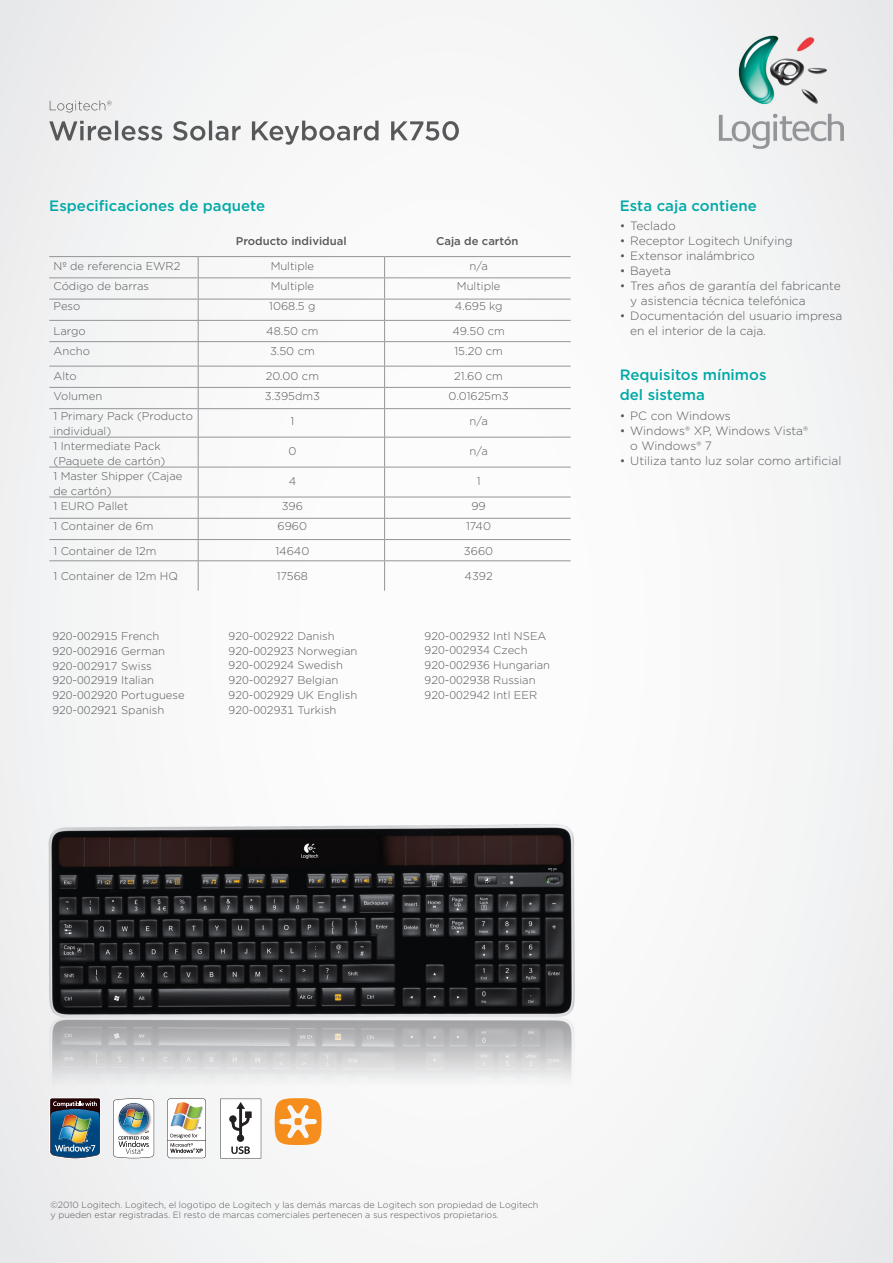
<style>
.page{position:relative;width:893px;height:1263px;background:#fff}
.page>*{position:absolute;margin:0;border:0;box-sizing:border-box;transform-origin:0 0}
.t1{font:500 15px/20px "Gotham";color:#00a9a7}
.t2{font:300 12px/15px "Gotham";color:#57585a}
.t3{font:300 11.25px/15px "Gotham";color:#57585a}
.t4{font:500 11.25px "Gotham";color:#57585a}
.t5{font:300 9px/10.1px "Gotham";color:#57585a}
</style>
<div class="page">
<img style="left:0;top:0;width:735px;height:1263px">
<img style="left:716px;top:32px;width:132px;height:119px">
<img style="left:50px;top:100px;width:62px;height:12px">
<img style="left:49px;top:121px;width:410px;height:24px">
<svg style="left:168px;top:1098px;width:38px;height:60px"></svg>
<svg style="left:113px;top:1098px;width:41px;height:60px"></svg>
<img style="left:49px;top:1098px;width:52px;height:61px">
<svg style="left:220px;top:1099px;width:41px;height:59px"></svg>
<img style="left:229px;top:1102px;width:23px;height:40px">
<img style="left:275px;top:1098px;width:46px;height:47px">
<hr style="left:49px;top:256px;width:149px;height:1px;background:#939598">
<hr style="left:198px;top:256px;width:187px;height:1px;background:#939598">
<hr style="left:385px;top:256px;width:186px;height:1px;background:#939598">
<hr style="left:49px;top:277px;width:149px;height:1px;background:#939598">
<hr style="left:198px;top:277px;width:187px;height:1px;background:#939598">
<hr style="left:385px;top:277px;width:186px;height:1px;background:#939598">
<hr style="left:49px;top:299px;width:149px;height:1px;background:#939598">
<hr style="left:198px;top:299px;width:187px;height:1px;background:#939598">
<hr style="left:385px;top:299px;width:186px;height:1px;background:#939598">
<hr style="left:49px;top:320px;width:149px;height:1px;background:#939598">
<hr style="left:198px;top:320px;width:187px;height:1px;background:#939598">
<hr style="left:385px;top:320px;width:186px;height:1px;background:#939598">
<hr style="left:49px;top:341px;width:149px;height:1px;background:#939598">
<hr style="left:198px;top:341px;width:187px;height:1px;background:#939598">
<hr style="left:385px;top:341px;width:186px;height:1px;background:#939598">
<hr style="left:49px;top:366px;width:149px;height:1px;background:#939598">
<hr style="left:198px;top:366px;width:187px;height:1px;background:#939598">
<hr style="left:385px;top:366px;width:186px;height:1px;background:#939598">
<hr style="left:49px;top:387px;width:149px;height:1px;background:#939598">
<hr style="left:198px;top:387px;width:187px;height:1px;background:#939598">
<hr style="left:385px;top:387px;width:186px;height:1px;background:#939598">
<hr style="left:49px;top:408px;width:149px;height:1px;background:#939598">
<hr style="left:198px;top:408px;width:187px;height:1px;background:#939598">
<svg style="left:198px;top:257px;width:1px;height:180px"></svg>
<hr style="left:385px;top:408px;width:186px;height:1px;background:#939598">
<svg style="left:384px;top:257px;width:1px;height:180px"></svg>
<hr style="left:49px;top:437px;width:149px;height:1px;background:#939598">
<hr style="left:198px;top:437px;width:187px;height:1px;background:#939598">
<hr style="left:198px;top:437px;width:1px;height:30px;background:#939598">
<hr style="left:385px;top:437px;width:186px;height:1px;background:#939598">
<hr style="left:384px;top:437px;width:1px;height:30px;background:#939598">
<hr style="left:49px;top:467px;width:149px;height:1px;background:#939598">
<hr style="left:198px;top:467px;width:187px;height:1px;background:#939598">
<hr style="left:198px;top:467px;width:1px;height:30px;background:#939598">
<hr style="left:385px;top:467px;width:186px;height:1px;background:#939598">
<hr style="left:384px;top:467px;width:1px;height:30px;background:#939598">
<hr style="left:49px;top:497px;width:149px;height:1px;background:#939598">
<hr style="left:198px;top:497px;width:187px;height:1px;background:#939598">
<hr style="left:385px;top:497px;width:186px;height:1px;background:#939598">
<hr style="left:49px;top:518px;width:149px;height:1px;background:#939598">
<hr style="left:198px;top:518px;width:187px;height:1px;background:#939598">
<hr style="left:385px;top:518px;width:186px;height:1px;background:#939598">
<hr style="left:49px;top:539px;width:149px;height:1px;background:#939598">
<hr style="left:198px;top:539px;width:187px;height:1px;background:#939598">
<svg style="left:198px;top:497px;width:1px;height:63px"></svg>
<hr style="left:385px;top:539px;width:186px;height:1px;background:#939598">
<svg style="left:384px;top:497px;width:1px;height:63px"></svg>
<hr style="left:49px;top:560px;width:149px;height:1px;background:#939598">
<hr style="left:198px;top:560px;width:187px;height:1px;background:#939598">
<hr style="left:198px;top:561px;width:1px;height:30px;background:#939598">
<hr style="left:385px;top:560px;width:186px;height:1px;background:#939598">
<hr style="left:384px;top:561px;width:1px;height:30px;background:#939598">
<h1 class="t1" style="left:49px;top:195px;width:217px">Especificaciones de paquete</h1>
<h1 class="t1" style="left:620px;top:195px;width:139px">Esta caja contiene</h1>
<p class="t2" style="left:620px;top:218px;width:57px">• Teclado</p>
<p class="t2" style="left:620px;top:233px;width:174px">• Receptor Logitech Unifying</p>
<p class="t2" style="left:620px;top:248px;width:136px">• Extensor inalámbrico</p>
<p class="t2" style="left:620px;top:263px;width:53px">• Bayeta</p>
<p class="t2" style="left:630px;top:278px;width:212px;text-indent:-10px">• Tres años de garantía del fabricante y asistencia técnica telefónica</p>
<p class="t2" style="left:630px;top:308px;width:214px;text-indent:-10px">• Documentación del usuario impresa en el interior de la caja.</p>
<h1 class="t1" style="left:620px;top:365px;width:148px">Requisitos mínimos del sistema</h1>
<p class="t2" style="left:620px;top:408px;width:113px">• PC con Windows</p>
<p class="t2" style="left:630px;top:423px;width:179px;text-indent:-10px">• Windows® XP, Windows Vista® o Windows® 7</p>
<p class="t2" style="left:620px;top:453px;width:223px">• Utiliza tanto luz solar como artificial</p>
<p class="t4" style="left:236px;top:234px;width:112px">Producto individual</p>
<p class="t4" style="left:436px;top:234px;width:84px">Caja de cartón</p>
<p class="t3" style="left:54px;top:259px;width:128px">Nº de referencia EWR2</p>
<p class="t3" style="left:271px;top:259px;width:45px">Multiple</p>
<p class="t3" style="left:470px;top:259px;width:20px">n/a</p>
<p class="t3" style="left:54px;top:279px;width:97px">Código de barras</p>
<p class="t3" style="left:271px;top:279px;width:45px">Multiple</p>
<p class="t3" style="left:457px;top:279px;width:45px">Multiple</p>
<p class="t3" style="left:54px;top:298px;width:28px">Peso</p>
<p class="t3" style="left:269px;top:298px;width:48px">1068.5 g</p>
<p class="t3" style="left:455px;top:298px;width:49px">4.695 kg</p>
<p class="t3" style="left:54px;top:323px;width:34px">Largo</p>
<p class="t3" style="left:266px;top:323px;width:54px">48.50 cm</p>
<p class="t3" style="left:452px;top:323px;width:54px">49.50 cm</p>
<p class="t3" style="left:54px;top:343px;width:38px">Ancho</p>
<p class="t3" style="left:270px;top:343px;width:46px">3.50 cm</p>
<p class="t3" style="left:454px;top:343px;width:50px">15.20 cm</p>
<p class="t3" style="left:54px;top:368px;width:25px">Alto</p>
<p class="t3" style="left:266px;top:368px;width:55px">20.00 cm</p>
<p class="t3" style="left:454px;top:368px;width:50px">21.60 cm</p>
<p class="t3" style="left:54px;top:388px;width:50px">Volumen</p>
<p class="t3" style="left:265px;top:388px;width:57px">3.395dm3</p>
<p class="t3" style="left:449px;top:388px;width:62px">0.01625m3</p>
<p class="t3" style="left:54px;top:408px;width:141px">1 Primary Pack (Producto individual)</p>
<p class="t3" style="left:291px;top:413px;width:5px">1</p>
<p class="t3" style="left:469px;top:413px;width:20px">n/a</p>
<p class="t3" style="left:54px;top:438px;width:113px">1 Intermediate Pack (Paquete de cartón)</p>
<p class="t3" style="left:288px;top:443px;width:9px">0</p>
<p class="t3" style="left:469px;top:443px;width:20px">n/a</p>
<p class="t3" style="left:54px;top:468px;width:130px">1 Master Shipper (Cajae de cartón)</p>
<p class="t3" style="left:289px;top:473px;width:9px">4</p>
<p class="t3" style="left:477px;top:473px;width:5px">1</p>
<p class="t3" style="left:54px;top:498px;width:76px">1 EURO Pallet</p>
<p class="t3" style="left:282px;top:498px;width:23px">396</p>
<p class="t3" style="left:471px;top:498px;width:16px">99</p>
<p class="t3" style="left:54px;top:518px;width:101px">1 Container de 6m</p>
<p class="t3" style="left:278px;top:518px;width:31px">6960</p>
<p class="t3" style="left:466px;top:518px;width:26px">1740</p>
<p class="t3" style="left:54px;top:543px;width:105px">1 Container de 12m</p>
<p class="t3" style="left:275px;top:543px;width:35px">14640</p>
<p class="t3" style="left:464px;top:543px;width:31px">3660</p>
<p class="t3" style="left:54px;top:568px;width:126px">1 Container de 12m HQ</p>
<p class="t3" style="left:277px;top:568px;width:33px">17568</p>
<p class="t3" style="left:465px;top:568px;width:30px">4392</p>
<p class="t3" style="left:52px;top:628px;width:134px">920-002915 French<br>920-002916 German<br>920-002917 Swiss<br>920-002919 Italian<br>920-002920 Portuguese<br>920-002921 Spanish</p>
<p class="t3" style="left:229px;top:628px;width:130px">920-002922 Danish<br>920-002923 Norwegian<br>920-002924 Swedish<br>920-002927 Belgian<br>920-002929 UK English<br>920-002931 Turkish</p>
<p class="t3" style="left:425px;top:628px;width:127px">920-002932 Intl NSEA<br>920-002934 Czech<br>920-002936 Hungarian<br>920-002938 Russian<br>920-002942 Intl EER</p>
<p class="t5" style="left:50px;top:1200px;width:489px">©2010 Logitech. Logitech, el logotipo de Logitech y las demás marcas de Logitech son propiedad de Logitech y pueden estar registradas. El resto de marcas comerciales pertenecen a sus respectivos propietarios.</p>
</div>
